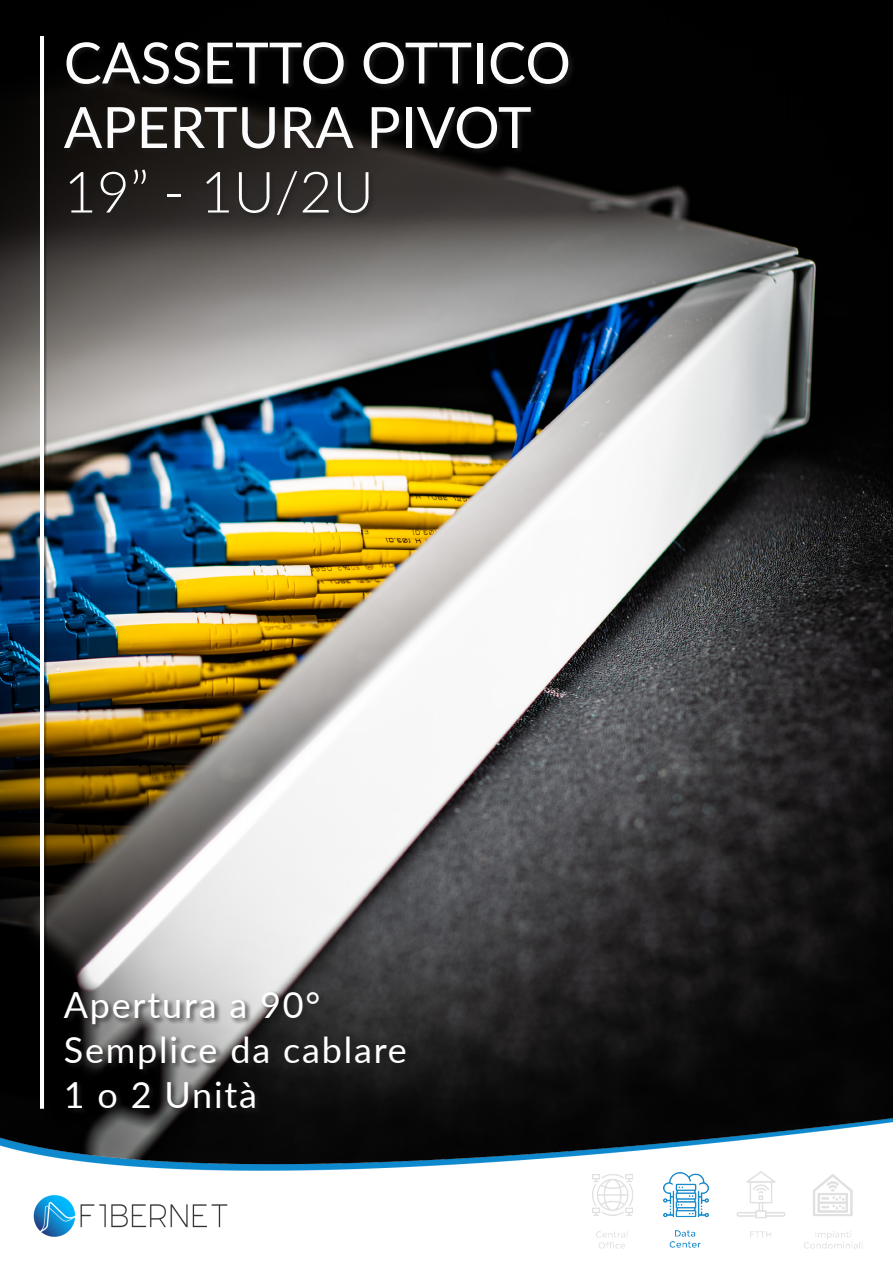
<style>
.page{position:relative;width:893px;height:1263px;background:#fff}
.page>*{position:absolute;margin:0;border:0;box-sizing:border-box;transform-origin:0 0}
.t1{font:57px "Lato";color:#fcfcfc}
.t2{font:300 57px "Lato";color:#fcfcfc}
.t3{font:36px "Lato";letter-spacing:.05em;color:#fff}
</style>
<div class="page">
<img style="left:0;top:0;width:893px;height:1119px">
<img style="left:0;top:1119px;width:893px;height:130px">
<img style="left:40px;top:37px;width:6px;height:1073px">
<div style="left:63px;top:990px;width:350px;height:125px;background:#231f20;opacity:.75"></div>
<div style="left:63px;top:40px;width:513px;height:182px;background:#231f20;opacity:.75"></div>
<img style="left:592px;top:1171px;width:270px;height:77px">
<img style="left:664px;top:1173px;width:44px;height:74px">
<p class="t1" style="left:64px;top:22px;width:509px">CASSETTO OTTICO</p>
<p class="t1" style="left:64px;top:86px;width:469px">APERTURA PIVOT</p>
<p class="t2" style="left:64px;top:152px;width:312px">19” - 1U/2U</p>
<p class="t3" style="left:64px;top:979px;width:258px">Apertura a 90°</p>
<p class="t3" style="left:64px;top:1024px;width:345px">Semplice da cablare</p>
<p class="t3" style="left:64px;top:1069px;width:195px">1 o 2 Unità</p>
</div>
